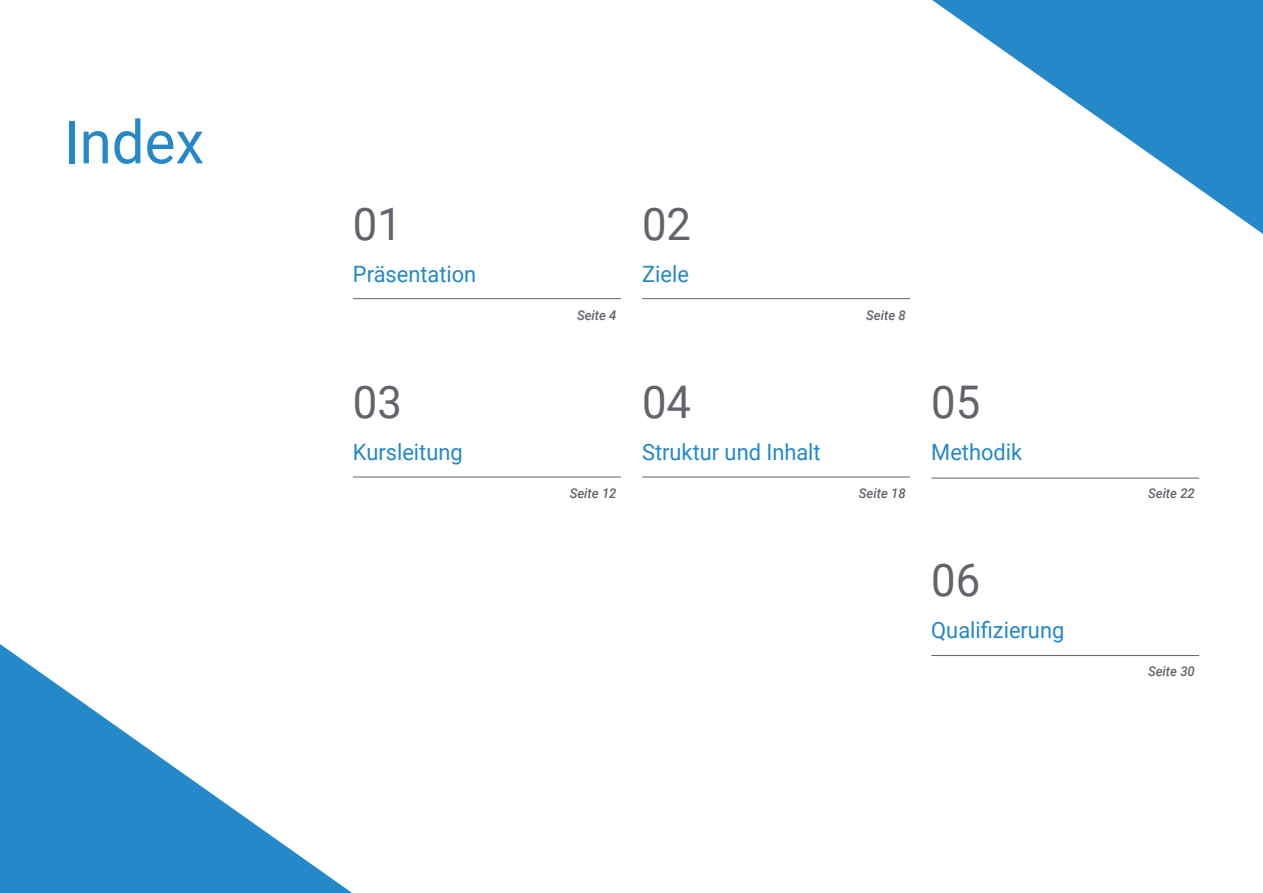
<style>
.page{position:relative;width:1263px;height:893px;background:#fff}
.page>*{position:absolute;margin:0;border:0;box-sizing:border-box;transform-origin:0 0}
.t1{font:60px "Roboto";color:#2488c9}
.t2{font:45px "Roboto";color:#61646a}
.t3{font:22.5px "Roboto";color:#2488c9}
.t4{font:italic 500 13.5px "Roboto";color:#61646a}
</style>
<div class="page">
<hr style="left:353px;top:298px;width:268px;height:1px;background:#61646a">
<hr style="left:931px;top:478px;width:268px;height:1px;background:#61646a">
<hr style="left:642px;top:298px;width:268px;height:1px;background:#61646a">
<hr style="left:353px;top:477px;width:268px;height:1px;background:#61646a">
<hr style="left:931px;top:655px;width:268px;height:1px;background:#61646a">
<hr style="left:642px;top:477px;width:268px;height:1px;background:#61646a">
<svg style="left:0;top:644px;width:352px;height:249px"></svg>
<svg style="left:932px;top:0;width:331px;height:234px"></svg>
<h1 class="t1" style="left:64px;top:100px;width:142px">Index</h1>
<h2 class="t2" style="left:353px;top:192px;width:51px">01</h2>
<h2 class="t2" style="left:642px;top:192px;width:51px">02</h2>
<p class="t3" style="left:353px;top:258px;width:125px">Präsentation</p>
<p class="t3" style="left:642px;top:258px;width:48px">Ziele</p>
<p class="t4" style="left:577px;top:305px;width:41px">Seite 4</p>
<h2 class="t2" style="left:353px;top:371px;width:51px">03</h2>
<h2 class="t2" style="left:642px;top:371px;width:51px">04</h2>
<p class="t3" style="left:353px;top:436px;width:111px">Kursleitung</p>
<p class="t3" style="left:642px;top:436px;width:180px">Struktur und Inhalt</p>
<p class="t4" style="left:570px;top:484px;width:48px">Seite 12</p>
<p class="t4" style="left:866px;top:305px;width:41px">Seite 8</p>
<p class="t4" style="left:859px;top:484px;width:48px">Seite 18</p>
<h2 class="t2" style="left:931px;top:371px;width:51px">05</h2>
<p class="t3" style="left:931px;top:436px;width:92px">Methodik</p>
<h2 class="t2" style="left:931px;top:548px;width:51px">06</h2>
<p class="t3" style="left:931px;top:614px;width:134px">Qualifizierung</p>
<p class="t4" style="left:1148px;top:484px;width:48px">Seite 22</p>
<p class="t4" style="left:1148px;top:661px;width:48px">Seite 30</p>
</div>
